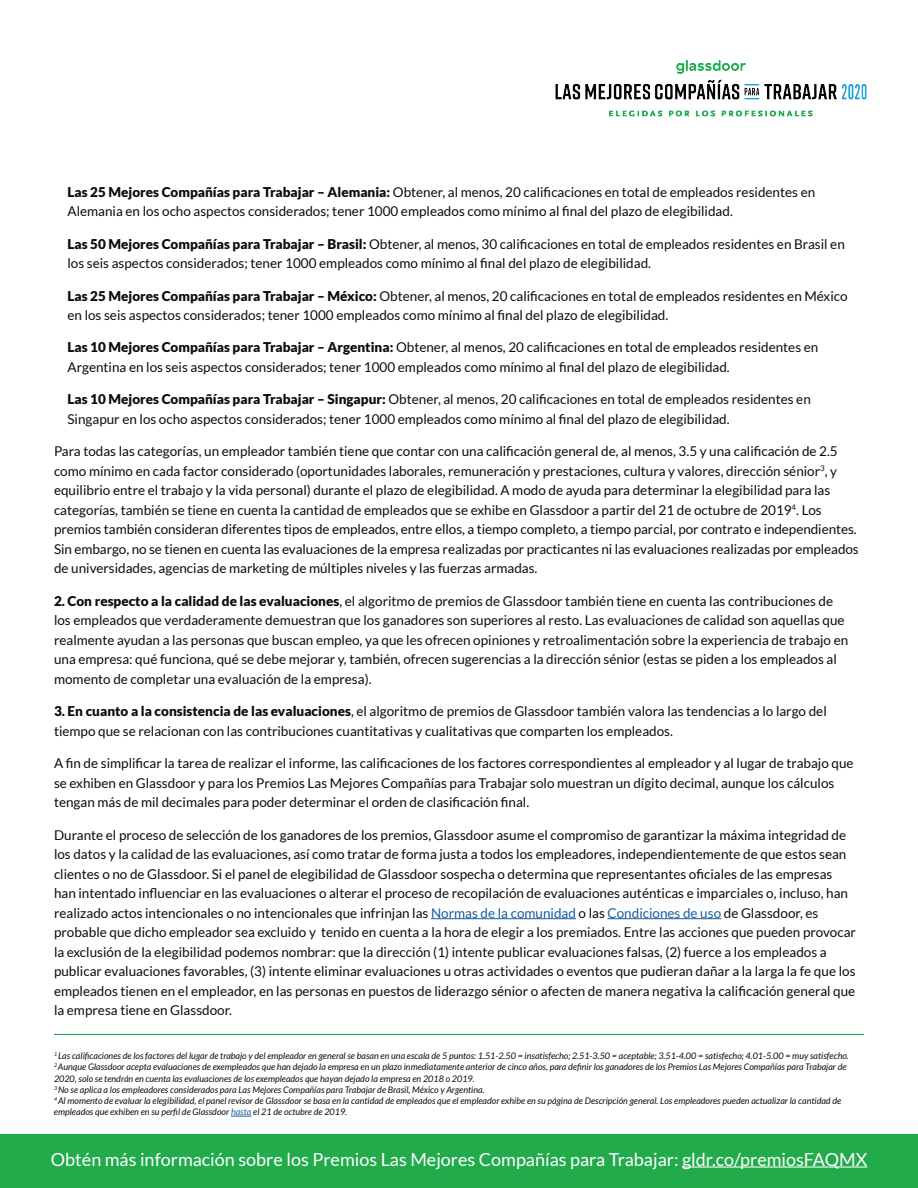
<style>
.page{position:relative;width:918px;height:1188px;background:#fff}
.page>*{position:absolute;margin:0;border:0;box-sizing:border-box;transform-origin:0 0}
.t1{font:18px "Lato";color:#fff}
.t2{font:13.5px/19.5px "Lato";color:#0b0c0b}
.t3{font:italic 9px/11.2px "Lato";color:#0b0c0b}
.s1{font-weight:900}
.s2{color:#175d9e}
</style>
<div class="page">
<div style="left:0;top:1134px;width:918px;height:54px;background:#21ab4a"></div>
<hr style="left:682px;top:1166px;width:185px;height:2px;background:#fff">
<hr style="left:431px;top:918px;width:145px;height:1px;background:#175d9e">
<hr style="left:608px;top:918px;width:113px;height:1px;background:#175d9e">
<hr style="left:54px;top:1034px;width:810px;height:1px;background:#21ab4a">
<svg style="left:231px;top:1116px;width:20px;height:1px"></svg>
<img style="left:555px;top:60px;width:311px;height:57px">
<p class="t2" style="left:68px;top:182px;width:749px"><span class="s1">Las 25 Mejores Compañías para Trabajar – Alemania:</span> Obtener, al menos, 20 calificaciones en total de empleados residentes en<br>Alemania en los ocho aspectos considerados; tener 1000 empleados como mínimo al final del plazo de elegibilidad.</p>
<p class="t2" style="left:68px;top:234px;width:779px"><span class="s1">Las 50 Mejores Compañías para Trabajar – Brasil:</span> Obtener, al menos, 30 calificaciones en total de empleados residentes en Brasil en los seis aspectos considerados; tener 1000 empleados como mínimo al final del plazo de elegibilidad.</p>
<p class="t2" style="left:68px;top:286px;width:782px"><span class="s1">Las 25 Mejores Compañías para Trabajar – México:</span> Obtener, al menos, 20 calificaciones en total de empleados residentes en México en los seis aspectos considerados; tener 1000 empleados como mínimo al final del plazo de elegibilidad.</p>
<p class="t2" style="left:68px;top:338px;width:752px"><span class="s1">Las 10 Mejores Compañías para Trabajar – Argentina:</span> Obtener, al menos, 20 calificaciones en total de empleados residentes en<br>Argentina en los seis aspectos considerados; tener 1000 empleados como mínimo al final del plazo de elegibilidad.</p>
<p class="t2" style="left:68px;top:390px;width:745px"><span class="s1">Las 10 Mejores Compañías para Trabajar – Singapur:</span> Obtener, al menos, 20 calificaciones en total de empleados residentes en<br>Singapur en los ocho aspectos considerados; tener 1000 empleados como mínimo al final del plazo de elegibilidad.</p>
<p class="t2" style="left:54px;top:442px;width:806px">Para todas las categorías, un empleador también tiene que contar con una calificación general de, al menos, 3.5 y una calificación de 2.5 como mínimo en cada factor considerado (oportunidades laborales, remuneración y prestaciones, cultura y valores, dirección sénior<sup>3</sup>, y equilibrio entre el trabajo y la vida personal) durante el plazo de elegibilidad. A modo de ayuda para determinar la elegibilidad para las categorías, también se tiene en cuenta la cantidad de empleados que se exhibe en Glassdoor a partir del 21 de octubre de 2019<sup>4</sup>. Los premios también consideran diferentes tipos de empleados, entre ellos, a tiempo completo, a tiempo parcial, por contrato e independientes.<br>Sin embargo, no se tienen en cuenta las evaluaciones de la empresa realizadas por practicantes ni las evaluaciones realizadas por empleados de universidades, agencias de marketing de múltiples niveles y las fuerzas armadas.</p>
<p class="t2" style="left:54px;top:591px;width:796px"><span class="s1">2. Con respecto a la calidad de las evaluaciones</span>, el algoritmo de premios de Glassdoor también tiene en cuenta las contribuciones de los empleados que verdaderamente demuestran que los ganadores son superiores al resto. Las evaluaciones de calidad son aquellas que realmente ayudan a las personas que buscan empleo, ya que les ofrecen opiniones y retroalimentación sobre la experiencia de trabajo en una empresa: qué funciona, qué se debe mejorar y, también, ofrecen sugerencias a la dirección sénior (estas se piden a los empleados al momento de completar una evaluación de la empresa).</p>
<p class="t2" style="left:54px;top:702px;width:774px"><span class="s1">3. En cuanto a la consistencia de las evaluaciones</span>, el algoritmo de premios de Glassdoor también valora las tendencias a lo largo del tiempo que se relacionan con las contribuciones cuantitativas y cualitativas que comparten los empleados.</p>
<p class="t2" style="left:54px;top:754px;width:801px">A fin de simplificar la tarea de realizar el informe, las calificaciones de los factores correspondientes al empleador y al lugar de trabajo que se exhiben en Glassdoor y para los Premios Las Mejores Compañías para Trabajar solo muestran un dígito decimal, aunque los cálculos tengan más de mil decimales para poder determinar el orden de clasificación final.</p>
<p class="t2" style="left:54px;top:825px;width:804px">Durante el proceso de selección de los ganadores de los premios, Glassdoor asume el compromiso de garantizar la máxima integridad de los datos y la calidad de las evaluaciones, así como tratar de forma justa a todos los empleadores, independientemente de que estos sean clientes o no de Glassdoor. Si el panel de elegibilidad de Glassdoor sospecha o determina que representantes oficiales de las empresas han intentado influenciar en las evaluaciones o alterar el proceso de recopilación de evaluaciones auténticas e imparciales o, incluso, han realizado actos intencionales o no intencionales que infrinjan las <span class="s2">Normas de la comunidad</span> o las <span class="s2">Condiciones de uso</span> de Glassdoor, es probable que dicho empleador sea excluido y tenido en cuenta a la hora de elegir a los premiados. Entre las acciones que pueden provocar la exclusión de la elegibilidad podemos nombrar: que la dirección (1) intente publicar evaluaciones falsas, (2) fuerce a los empleados a publicar evaluaciones favorables, (3) intente eliminar evaluaciones u otras actividades o eventos que pudieran dañar a la larga la fe que los empleados tienen en el empleador, en las personas en puestos de liderazgo sénior o afecten de manera negativa la calificación general que la empresa tiene en Glassdoor.</p>
<p class="t3" style="left:54px;top:1051px;width:796px"><sup>1</sup> Las calificaciones de los factores del lugar de trabajo y del empleador en general se basan en una escala de 5 puntos: 1.51‑2.50 = insatisfecho; 2.51‑3.50 = aceptable; 3.51‑4.00 = satisfecho; 4.01‑5.00 = muy satisfecho.<br><sup>2</sup> Aunque Glassdoor acepta evaluaciones de exempleados que han dejado la empresa en un plazo inmediatamente anterior de cinco años, para definir los ganadores de los Premios Las Mejores Compañías para Trabajar de 2020, solo se tendrán en cuenta las evaluaciones de los exempleados que hayan dejado la empresa en 2018 o 2019.<br><sup>3</sup> No se aplica a los empleadores considerados para Las Mejores Compañías para Trabajar de Brasil, México y Argentina.<br><sup>4</sup> Al momento de evaluar la elegibilidad, el panel revisor de Glassdoor se basa en la cantidad de empleados que el empleador exhibe en su página de Descripción general. Los empleadores pueden actualizar la cantidad de empleados que exhiben en su perfil de Glassdoor <span class="s2">hasta</span> el 21 de octubre de 2019.</p>
<h1 class="t1" style="left:51px;top:1149px;width:818px">Obtén más información sobre los Premios Las Mejores Compañías para Trabajar: gldr.co/premiosFAQMX</h1>
</div>
